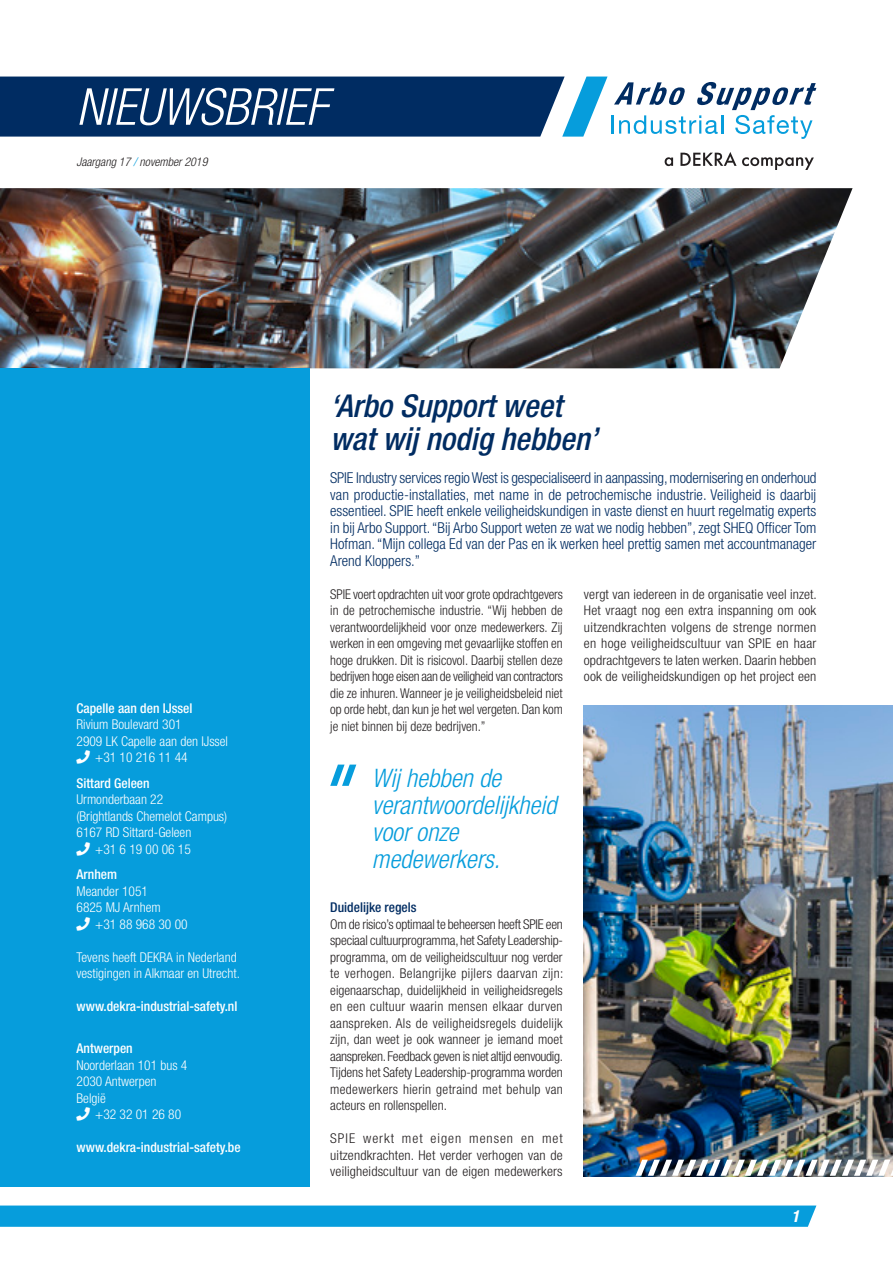
<style>
.page{position:relative;width:893px;height:1263px;background:#fff}
.page>*{position:absolute;margin:0;border:0;box-sizing:border-box;transform-origin:0 0}
.t1{font:italic 300 condensed 51px "Helvetica Neue LT Std";color:#fff}
.t2{font:italic 500 condensed 31.5px/33px "Helvetica Neue LT Std";color:#002c62}
.t3{font:italic 300 condensed 25.5px/27px "Helvetica Neue LT Std";color:#069ddc}
.t4{font:italic 700 condensed 16.5px "Helvetica Neue LT Std";color:#fff}
.t5{font:300 condensed 15px/16.5px "Helvetica Neue LT Std";color:#002c62;text-align:justify}
.t6{font:300 condensed 13.5px/16.5px "Helvetica Neue LT Std";letter-spacing:.01em;color:#231f20;text-align:justify}
.t7{font:300 condensed 13.5px/16.5px "Helvetica Neue LT Std";color:#fff}
.t8{font:500 condensed 13.5px "Helvetica Neue LT Std";color:#fff}
.t9{font:500 condensed 13.5px "Helvetica Neue LT Std";color:#002c62}
.t10{font:italic 300 condensed 12px "Helvetica Neue LT Std";color:#231f20}
.s1{color:#069ddc}
</style>
<div class="page">
<svg style="left:665px;top:157px;width:8px;height:9px"></svg>
<svg style="left:680px;top:152px;width:134px;height:18px"></svg>
<svg style="left:0;top:77px;width:816px;height:62px"></svg>
<img style="left:0;top:188px;width:853px;height:180px">
<div style="left:0;top:368px;width:309px;height:818px;background:#069ddc"></div>
<svg style="left:0;top:1205px;width:816px;height:22px;background:#0ea0dd"></svg>
<img style="left:584px;top:706px;width:309px;height:470px">
<svg style="left:330px;top:764px;width:26px;height:22px"></svg>
<img style="left:636px;top:1160px;width:257px;height:16px">
<h1 class="t1" style="left:77px;top:77px;width:252px">NIEUWSBRIEF</h1>
<p class="t10" style="left:77px;top:155px;width:132px">Jaargang 17 <span class="s1">/</span> november 2019</p>
<p class="t8" style="left:77px;top:700px;width:117px">Capelle aan den IJssel</p>
<p class="t7" style="left:77px;top:716px;width:107px">Rivium Boulevard 301</p>
<p class="t7" style="left:77px;top:733px;width:153px">2909 LK Capelle aan den IJssel</p>
<p class="t7" style="left:95px;top:749px;width:94px">+31 10 216 11 44</p>
<p class="t8" style="left:77px;top:775px;width:75px">Sittard Geleen</p>
<p class="t7" style="left:77px;top:791px;width:88px">Urmonderbaan 22</p>
<p class="t7" style="left:77px;top:808px;width:152px">(Brightlands Chemelot Campus)</p>
<p class="t7" style="left:77px;top:824px;width:116px">6167 RD Sittard-Geleen</p>
<p class="t7" style="left:95px;top:841px;width:97px">+31 6 19 00 06 15</p>
<p class="t8" style="left:77px;top:866px;width:42px">Arnhem</p>
<p class="t7" style="left:77px;top:883px;width:73px">Meander 1051</p>
<p class="t7" style="left:77px;top:899px;width:86px">6825 MJ Arnhem</p>
<p class="t7" style="left:95px;top:916px;width:94px">+31 88 968 30 00</p>
<p class="t7" style="left:77px;top:949px;width:165px">Tevens heeft DEKRA in Nederland vestigingen in Alkmaar en Utrecht.</p>
<p class="t8" style="left:77px;top:998px;width:162px">www.dekra-industrial-safety.nl</p>
<p class="t8" style="left:77px;top:1040px;width:58px">Antwerpen</p>
<p class="t7" style="left:77px;top:1057px;width:112px">Noorderlaan 101 bus 4<br>2030 Antwerpen<br>België</p>
<p class="t7" style="left:95px;top:1106px;width:87px">+32 32 01 26 80</p>
<p class="t8" style="left:77px;top:1139px;width:166px">www.dekra-industrial-safety.be</p>
<h2 class="t2" style="left:330px;top:390px;width:269px">‘Arbo Support weet wat wij nodig hebben’</h2>
<p class="t5" style="left:330px;top:469px;width:488px">SPIE Industry services regio West is gespecialiseerd in aanpassing, modernisering en onderhoud van productie-installaties, met name in de petrochemische industrie. Veiligheid is daarbij essentieel. SPIE heeft enkele veiligheidskundigen in vaste dienst en huurt regelmatig experts in bij Arbo Support. “Bij Arbo Support weten ze wat we nodig hebben”, zegt SHEQ Officer Tom Hofman. “Mijn collega Ed van der Pas en ik werken heel prettig samen met accountmanager Arend Kloppers.”</p>
<p class="t6" style="left:330px;top:585px;width:234px">SPIE voert opdrachten uit voor grote opdrachtgevers in de petrochemische industrie. “Wij hebben de verantwoordelijkheid voor onze medewerkers. Zij werken in een omgeving met gevaarlijke stoffen en hoge drukken. Dit is risicovol. Daarbij stellen deze bedrijven hoge eisen aan de veiligheid van contractors die ze inhuren. Wanneer je je veiligheidsbeleid niet op orde hebt, dan kun je het wel vergeten. Dan kom je niet binnen bij deze bedrijven.”</p>
<p class="t6" style="left:584px;top:585px;width:234px">vergt van iedereen in de organisatie veel inzet.<br>Het vraagt nog een extra inspanning om ook uitzendkrachten volgens de strenge normen en hoge veiligheidscultuur van SPIE en haar opdrachtgevers te laten werken. Daarin hebben ook de veiligheidskundigen op het project een</p>
<h3 class="t3" style="left:372px;top:765px;width:186px">Wij hebben de verantwoordelijkheid voor onze medewerkers.</h3>
<p class="t9" style="left:330px;top:899px;width:88px">Duidelijke regels</p>
<p class="t6" style="left:330px;top:915px;width:235px">Om de risico’s optimaal te beheersen heeft SPIE een speciaal cultuurprogramma, het Safety Leadership&shy;programma, om de veiligheidscultuur nog verder te verhogen. Belangrijke pijlers daarvan zijn: eigenaarschap, duidelijkheid in veiligheidsregels en een cultuur waarin mensen elkaar durven aanspreken. Als de veiligheidsregels duidelijk zijn, dan weet je ook wanneer je iemand moet aanspreken. Feedback geven is niet altijd eenvoudig.<br>Tijdens het Safety Leadership-programma worden medewerkers hierin getraind met behulp van acteurs en rollenspellen.</p>
<p class="t6" style="left:330px;top:1130px;width:234px">SPIE werkt met eigen mensen en met uitzendkrachten. Het verder verhogen van de veiligheidscultuur van de eigen medewerkers</p>
<p class="t4" style="left:791px;top:1206px;width:9px">1</p>
</div>
